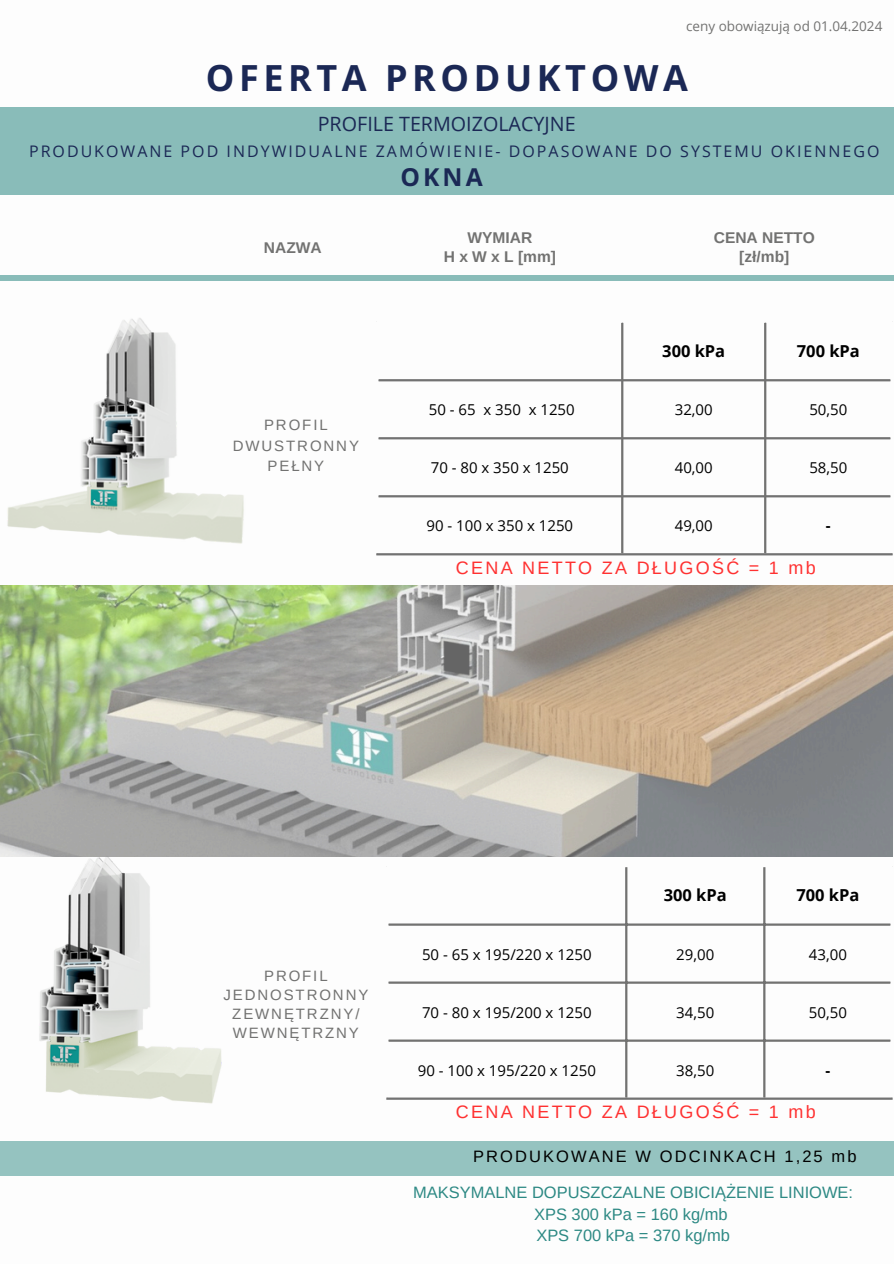
<style>
.page{position:relative;width:894px;height:1264px;background:#fff}
.page>*{position:absolute;margin:0;border:0;box-sizing:border-box;transform-origin:0 0}
.t1{font:700 36px "Open Sans";letter-spacing:.125em;color:#1b2855}
.t2{font:700 24.6px "Open Sans";color:#1b2855}
.t3{font:19.65px "Open Sans";color:#1b2855}
.t4{font:18px "Arimo";letter-spacing:.125em;color:#ff3131}
.t5{font:16.5px/21.3px "Arimo";color:#2d8984;text-align:center}
.t6{font:16.5px "Arimo";letter-spacing:.125em;color:#000}
.t7{font:700 16.5px "Open Sans";color:#000}
.t8{font:15.9px "Open Sans";letter-spacing:.13em;color:#1b2855}
.t9{font:700 15.6px/19.2px "Arimo";color:#727271;text-align:center}
.t10{font:15px "Open Sans";color:#000}
.t11{font:15px/19.2px "Arimo";letter-spacing:.125em;color:#727271;text-align:center}
.t12{font:700 15px "Open Sans";color:#000}
.t13{font:13.5px "Open Sans";color:#727271}
</style>
<div class="page">
<img style="left:0;top:856px;width:255px;height:248px">
<div style="left:0;top:107px;width:893px;height:87px;background:#89bcb9"></div>
<hr style="left:621px;top:323px;width:2px;height:230px;background:#727271">
<hr style="left:763px;top:323px;width:3px;height:230px;background:#727271">
<hr style="left:378px;top:379px;width:512px;height:2px;background:#727272">
<hr style="left:378px;top:437px;width:512px;height:2px;background:#727272">
<hr style="left:378px;top:495px;width:512px;height:2px;background:#727272">
<hr style="left:376px;top:553px;width:516px;height:2px;background:#727272">
<div style="left:0;top:275px;width:893px;height:6px;background:#89bcb9"></div>
<img style="left:7px;top:318px;width:237px;height:226px">
<hr style="left:625px;top:867px;width:2px;height:230px;background:#727271">
<hr style="left:763px;top:867px;width:2px;height:230px;background:#727271">
<hr style="left:388px;top:923px;width:502px;height:2px;background:#727271">
<hr style="left:388px;top:981px;width:502px;height:2px;background:#727271">
<hr style="left:388px;top:1039px;width:502px;height:2px;background:#727271">
<hr style="left:386px;top:1097px;width:506px;height:2px;background:#727272">
<div style="left:0;top:1141px;width:893px;height:35px;background:#95c3c0"></div>
<img style="left:0;top:586px;width:891px;height:270px">
<p class="t13" style="left:686px;top:16px;width:198px">ceny obowiązują od 01.04.2024</p>
<p class="t1" style="left:206px;top:52px;width:483px">OFERTA PRODUKTOWA</p>
<p class="t3" style="left:318px;top:110px;width:259px">PROFILE TERMOIZOLACYJNE</p>
<p class="t8" style="left:29px;top:140px;width:851px">PRODUKOWANE POD INDYWIDUALNE ZAMÓWIENIE- DOPASOWANE DO SYSTEMU OKIENNEGO</p>
<p class="t2" style="left:400px;top:160px;width:84px">OKNA</p>
<p class="t9" style="left:264px;top:238px;width:59px">NAZWA</p>
<p class="t9" style="left:443px;top:228px;width:114px">WYMIAR<br>HxWxL[mm]</p>
<p class="t9" style="left:713px;top:228px;width:102px">CENA NETTO [zł/mb]</p>
<h2 class="t7" style="left:662px;top:339px;width:64px">300 kPa</h2>
<h5 class="t7" style="left:796px;top:339px;width:64px">700 kPa</h5>
<p class="t11" style="left:233px;top:415px;width:128px;line-height:20.2px">PROFIL<br>DWUSTRONNY<br>PEŁNY</p>
<h1 class="t10" style="left:429px;top:399px;width:147px">50 - 65 x 350 x 1250</h1>
<h4 class="t10" style="left:674px;top:399px;width:39px">32,00</h4>
<h6 class="t10" style="left:809px;top:399px;width:39px">50,50</h6>
<h6 class="t10" style="left:430px;top:457px;width:139px">70 - 80 x 350 x 1250</h6>
<p class="t10" style="left:674px;top:457px;width:39px">40,00</p>
<h5 class="t10" style="left:809px;top:457px;width:39px">58,50</h5>
<p class="t10" style="left:426px;top:515px;width:148px">90 - 100 x 350 x 1250</p>
<p class="t10" style="left:674px;top:515px;width:39px">49,00</p>
<p class="t12" style="left:825px;top:515px;width:6px">-</p>
<p class="t4" style="left:455px;top:557px;width:361px">CENA NETTO ZA DŁUGOŚĆ = 1 mb</p>
<p class="t11" style="left:223px;top:966px;width:146px">PROFIL<br>JEDNOSTRONNY<br>ZEWNĘTRZNY/<br>WEWNĘTRZNY</p>
<p class="t7" style="left:663px;top:883px;width:65px">300 kPa</p>
<p class="t7" style="left:796px;top:883px;width:65px">700 kPa</p>
<p class="t10" style="left:422px;top:943px;width:171px">50 - 65 x 195/220 x 1250</p>
<p class="t10" style="left:676px;top:943px;width:39px">29,00</p>
<p class="t10" style="left:808px;top:943px;width:39px">43,00</p>
<p class="t10" style="left:422px;top:1001px;width:171px">70 - 80 x 195/200 x 1250</p>
<h3 class="t10" style="left:676px;top:1001px;width:39px">34,50</h3>
<p class="t10" style="left:808px;top:1001px;width:39px">50,50</p>
<p class="t10" style="left:417px;top:1059px;width:180px">90 - 100 x 195/220 x 1250</p>
<p class="t10" style="left:676px;top:1059px;width:39px">38,50</p>
<p class="t12" style="left:825px;top:1059px;width:6px">-</p>
<p class="t4" style="left:455px;top:1101px;width:361px">CENA NETTO ZA DŁUGOŚĆ = 1 mb</p>
<h3 class="t6" style="left:473px;top:1147px;width:385px">PRODUKOWANE W ODCINKACH 1,25 mb</h3>
<p class="t5" style="left:413px;top:1181px;width:441px">MAKSYMALNE DOPUSZCZALNE OBICIĄŻENIE LINIOWE:<br>XPS 300 kPa = 160 kg/mb</p>
<h5 class="t5" style="left:536px;top:1224px;width:195px">XPS 700 kPa = 370 kg/mb</h5>
</div>
